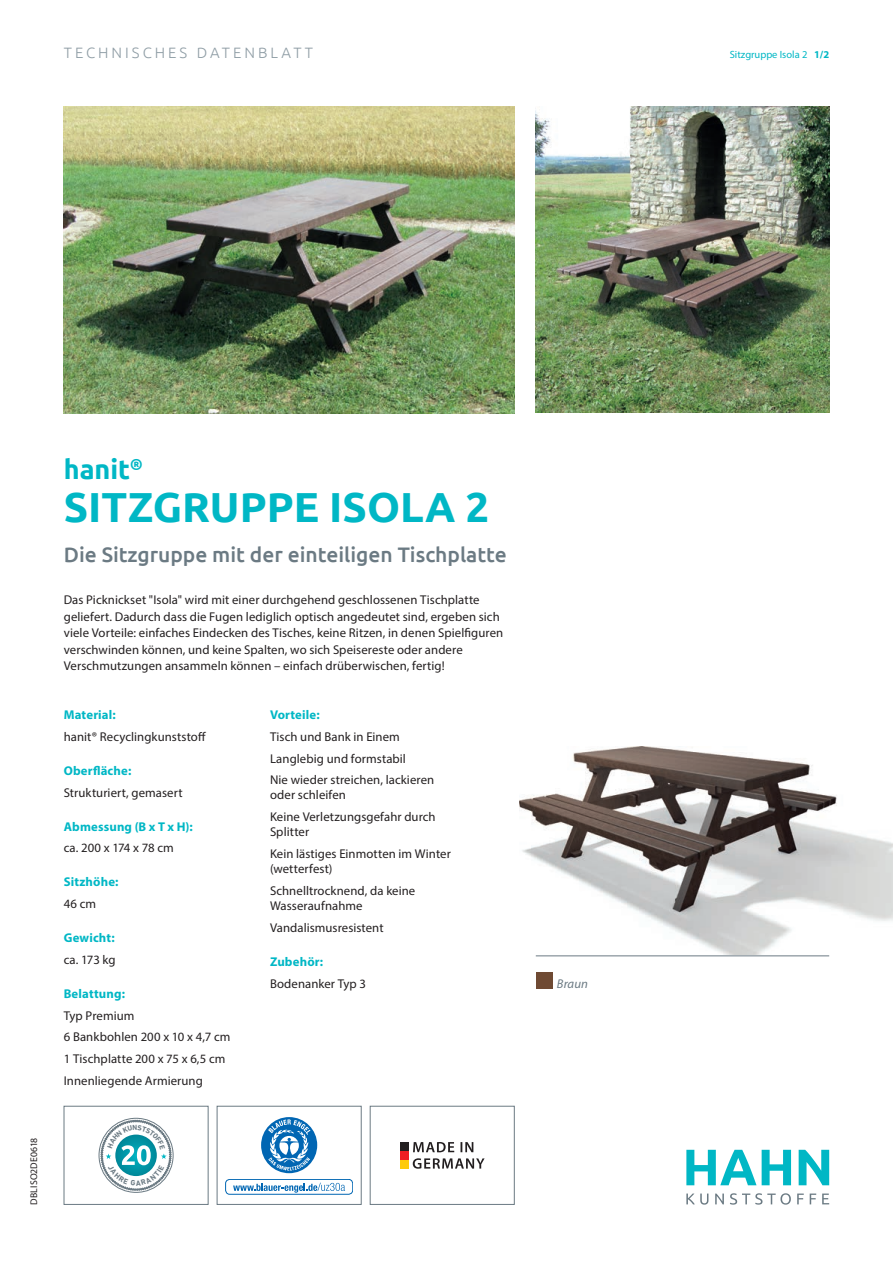
<style>
.page{position:relative;width:893px;height:1263px;background:#fff}
.page>*{position:absolute;margin:0;border:0;box-sizing:border-box;transform-origin:0 0}
.t1{font:700 42px "Ubuntu";color:#00b7c5}
.t2{font:700 27px "Ubuntu";color:#00b7c5}
.t3{font:500 21px "Ubuntu";color:#6b7a83}
.t4{font:300 15px "Ubuntu";letter-spacing:.2em;color:#909ea6}
.t5{font:12.75px/21.6px "Myriad Pro";letter-spacing:.005em;color:#231f20}
.t6{font:700 12.75px "Myriad Pro";letter-spacing:.01em;color:#00b7c5}
.t7{font:italic 12.75px "Myriad Pro";letter-spacing:.005em;color:#6b7a83}
.t8{font:10.5px "Myriad Pro";color:#00b7c5}
.t9{font:9.75px "Myriad Pro";letter-spacing:.01em;color:#231f20}
.s1{font-weight:700}
</style>
<div class="page">
<hr style="left:536px;top:955px;width:293px;height:1px;background:#6b7a83">
<img style="left:64px;top:106px;width:450px;height:307px">
<img style="left:536px;top:106px;width:293px;height:307px">
<img style="left:519px;top:746px;width:374px;height:208px">
<div style="left:536px;top:972px;width:16px;height:16px;background:#6f4a33"></div>
<svg style="left:762px;top:1150px;width:29px;height:35px"></svg>
<svg style="left:799px;top:1150px;width:30px;height:35px"></svg>
<svg style="left:686px;top:1193px;width:143px;height:11px"></svg>
<svg style="left:686px;top:1150px;width:70px;height:35px"></svg>
<div style="left:64px;top:1106px;width:144px;height:98px;border:1px solid #6b7a83"></div>
<div style="left:370px;top:1106px;width:144px;height:98px;border:1px solid #6b7a83"></div>
<div style="left:400px;top:1142px;width:8px;height:8px;background:#231f20"></div>
<div style="left:400px;top:1151px;width:8px;height:8px;background:#ee1d23"></div>
<div style="left:400px;top:1160px;width:8px;height:8px;background:#feca0a"></div>
<svg style="left:413px;top:1158px;width:72px;height:11px"></svg>
<svg style="left:413px;top:1142px;width:60px;height:10px"></svg>
<div style="left:217px;top:1106px;width:144px;height:98px;border:1px solid #6b7a83"></div>
<svg style="left:261px;top:1117px;width:56px;height:56px"></svg>
<div style="left:225px;top:1179px;width:128px;height:15px;border:1px solid #0166b3;border-radius:4px"></div>
<svg style="left:233px;top:1183px;width:112px;height:10px"></svg>
<svg style="left:101px;top:1120px;width:70px;height:71px"></svg>
<p class="t4" style="left:64px;top:44px;width:251px">TECHNISCHES DATENBLATT</p>
<p class="t8" style="left:730px;top:48px;width:101px">Sitzgruppe Isola 2 <span class="s1">1/2</span></p>
<p class="t9" style="left:28px;top:1205px;width:68px;rotate:-90deg">DBLISO2DE0618</p>
<h2 class="t2" style="left:64px;top:453px;width:81px">hanit<sup>®</sup></h2>
<h1 class="t1" style="left:64px;top:482px;width:427px">SITZGRUPPE ISOLA 2</h1>
<h3 class="t3" style="left:64px;top:541px;width:444px">Die Sitzgruppe mit der einteiligen Tischplatte</h3>
<p class="t5" style="left:64px;top:592px;width:441px;line-height:16.5px">Das Picknickset "Isola" wird mit einer durchgehend geschlossenen Tischplatte geliefert. Dadurch dass die Fugen lediglich optisch angedeutet sind, ergeben sich viele Vorteile: einfaches Eindecken des Tisches, keine Ritzen, in denen Spielfiguren verschwinden können, und keine Spalten, wo sich Speisereste oder andere Verschmutzungen ansammeln können – einfach drüberwischen, fertig!</p>
<p class="t6" style="left:64px;top:706px;width:53px">Material:</p>
<p class="t5" style="left:64px;top:725px;width:144px">hanit® Recyclingkunststoff</p>
<p class="t6" style="left:64px;top:762px;width:69px">Oberfläche:</p>
<p class="t5" style="left:64px;top:781px;width:120px">Strukturiert, gemasert</p>
<p class="t6" style="left:64px;top:818px;width:131px">Abmessung (B x T x H):</p>
<p class="t5" style="left:64px;top:837px;width:111px">ca. 200 x 174 x 78 cm</p>
<p class="t6" style="left:64px;top:874px;width:56px">Sitzhöhe:</p>
<p class="t5" style="left:64px;top:893px;width:34px">46 cm</p>
<p class="t6" style="left:64px;top:929px;width:52px">Gewicht:</p>
<p class="t5" style="left:64px;top:948px;width:53px">ca. 173 kg</p>
<p class="t6" style="left:64px;top:985px;width:63px">Belattung:</p>
<p class="t5" style="left:64px;top:1004px;width:168px">Typ Premium<br>6 Bankbohlen 200 x 10 x 4,7 cm<br>1 Tischplatte 200 x 75 x 6,5 cm<br>Innenliegende Armierung</p>
<p class="t6" style="left:270px;top:706px;width:51px">Vorteile:</p>
<p class="t5" style="left:270px;top:725px;width:166px">Tisch und Bank in Einem<br>Langlebig und formstabil<br>Nie wieder streichen, lackieren</p>
<p class="t5" style="left:270px;top:784px;width:167px">oder schleifen<br>Keine Verletzungsgefahr durch</p>
<p class="t5" style="left:270px;top:821px;width:182px">Splitter<br>Kein lästiges Einmotten im Winter</p>
<p class="t5" style="left:270px;top:858px;width:147px">(wetterfest)<br>Schnelltrocknend, da keine</p>
<p class="t5" style="left:270px;top:895px;width:115px">Wasseraufnahme<br>Vandalismusresistent</p>
<p class="t6" style="left:270px;top:953px;width:55px">Zubehör:</p>
<p class="t5" style="left:270px;top:972px;width:98px">Bodenanker Typ 3</p>
<p class="t7" style="left:557px;top:976px;width:32px">Braun</p>
</div>
